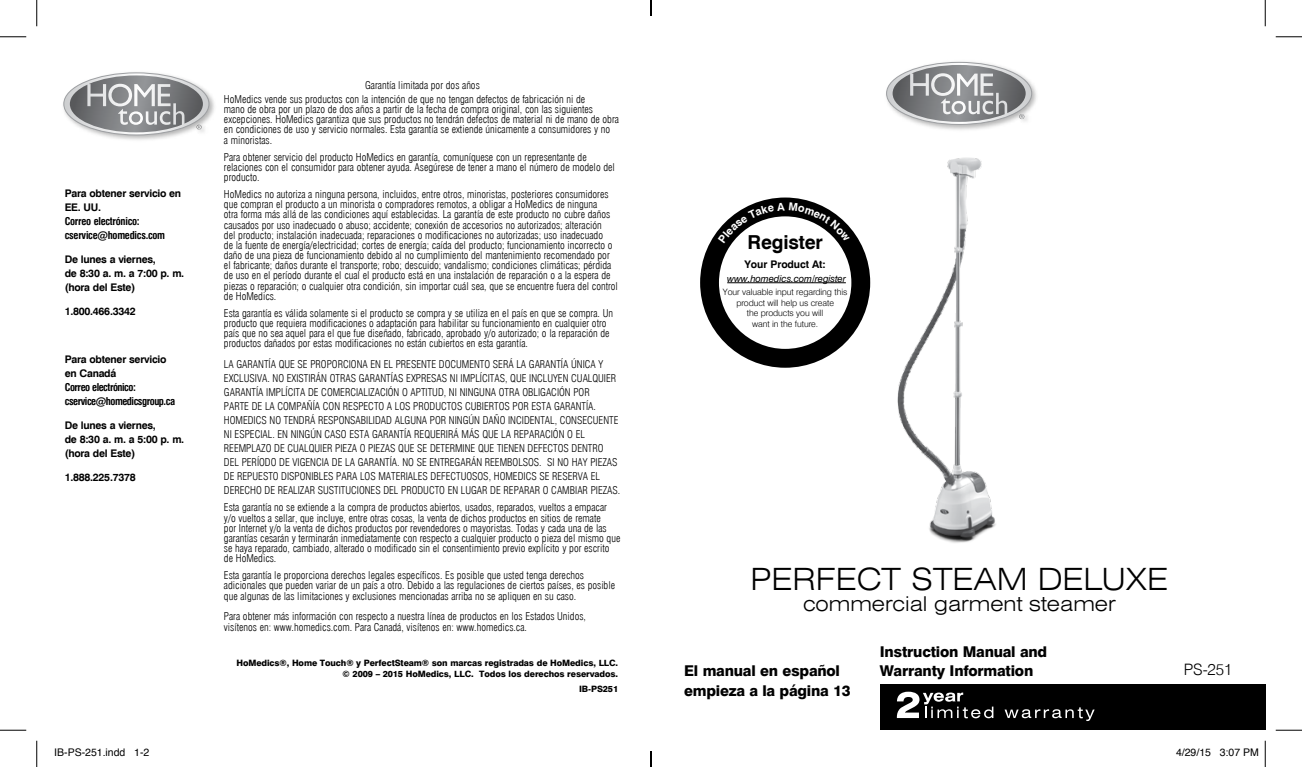
<style>
.page{position:relative;width:1302px;height:767px;background:#fff}
.page>*{position:absolute;margin:0;border:0;box-sizing:border-box;transform-origin:0 0}
.t1{font:300 expanded 30.62px "Swiss 721 BT";color:#000}
.t2{font:300 expanded 20.47px "Swiss 721 BT";color:#000}
.t3{font:700 19.25px "Swiss 721 BT";letter-spacing:-.01em;color:#000}
.t4{font:300 15.75px "Swiss 721 BT";color:#000}
.t5{font:800 14.88px "Swiss 721 BT";letter-spacing:-.015em;color:#000}
.t6{font:300 condensed 10.5px/10.2px "Swiss 721 BT";color:#000}
.t7{font:700 10.5px/14px "Swiss 721 BT";letter-spacing:-.025em;color:#000}
.t8{font:700 condensed 10.5px/14px "Swiss 721 BT";letter-spacing:-.045em;color:#000}
.t9{font:700 condensed 10.5px/14px "Swiss 721 BT";letter-spacing:-.025em;color:#000}
.t10{font:10.5px "Helvetica";color:#000}
.t11{font:italic 9.45px "Swiss 721 BT";letter-spacing:-.01em;color:#000}
.t12{font:800 8.75px/10.5px "Swiss 721 BT";letter-spacing:-.01em;color:#000;text-align:right}
.t13{font:300 8.75px/10.5px "Swiss 721 BT";letter-spacing:-.01em;color:#000;text-align:center}
</style>
<div class="page">
<div style="left:880px;top:684px;width:385px;height:46px;background:#000"></div>
<img style="left:886px;top:61px;width:151px;height:46px">
<svg style="left:887px;top:62px;width:145px;height:61px"></svg>
<img style="left:820px;top:123px;width:186px;height:420px">
<svg style="left:1005px;top:707px;width:90px;height:14px"></svg>
<svg style="left:897px;top:691px;width:96px;height:27px"></svg>
<div style="left:700px;top:197px;width:170px;height:171px;background:#000;border-radius:50%"></div>
<div style="left:719px;top:216px;width:132px;height:133px;background:#fff;border-radius:50%"></div>
<hr style="left:727px;top:282px;width:119px;height:1px;background:#000">
<img style="left:63px;top:72px;width:152px;height:68px">
<img style="left:192px;top:120px;width:18px;height:18px">
<svg style="left:64px;top:73px;width:145px;height:62px"></svg>
<svg style="left:0;top:36px;width:26px;height:1px"></svg>
<svg style="left:1276px;top:36px;width:26px;height:1px"></svg>
<svg style="left:0;top:729px;width:26px;height:1px"></svg>
<svg style="left:1276px;top:729px;width:26px;height:1px"></svg>
<svg style="left:36px;top:0;width:1px;height:26px"></svg>
<svg style="left:36px;top:740px;width:1px;height:26px"></svg>
<svg style="left:1265px;top:0;width:1px;height:26px"></svg>
<svg style="left:1265px;top:740px;width:1px;height:26px"></svg>
<svg style="left:650px;top:0;width:2px;height:16px"></svg>
<svg style="left:650px;top:751px;width:2px;height:15px"></svg>
<svg style="left:718px;top:202px;width:132px;height:41px"></svg>
<p class="t7" style="left:65px;top:186px;width:118px">Para obtener servicio en<br>EE. UU.</p>
<p class="t9" style="left:65px;top:214px;width:102px">Correo electrónico: cservice@homedics.com</p>
<p class="t7" style="left:65px;top:252px;width:121px">De lunes a viernes,<br>de 8:30 a. m. a 7:00 p. m. (hora del Este)</p>
<p class="t7" style="left:65px;top:304px;width:73px">1.800.466.3342</p>
<p class="t7" style="left:65px;top:352px;width:103px">Para obtener servicio en Canadá</p>
<p class="t8" style="left:65px;top:380px;width:112px">Correo electrónico: cservice@homedicsgroup.ca</p>
<p class="t7" style="left:65px;top:418px;width:121px">De lunes a viernes,<br>de 8:30 a. m. a 5:00 p. m. (hora del Este)</p>
<p class="t7" style="left:65px;top:470px;width:73px">1.888.225.7378</p>
<p class="t6" style="left:224px;top:78px;width:363px;line-height:14px;text-indent:141px">Garantía limitada por dos años<br>HoMedics vende sus productos con la intención de que no tengan defectos de fabricación ni de</p>
<p class="t6" style="left:224px;top:104px;width:397px">mano de obra por un plazo de dos años a partir de la fecha de compra original, con las siguientes excepciones. HoMedics garantiza que sus productos no tendrán defectos de material ni de mano de obra en condiciones de uso y servicio normales. Esta garantía se extiende únicamente a consumidores y no<br>a minoristas.</p>
<p class="t6" style="left:224px;top:152px;width:393px">Para obtener servicio del producto HoMedics en garantía, comuníquese con un representante de relaciones con el consumidor para obtener ayuda. Asegúrese de tener a mano el número de modelo del producto.</p>
<p class="t6" style="left:224px;top:189px;width:396px">HoMedics no autoriza a ninguna persona, incluidos, entre otros, minoristas, posteriores consumidores que compran el producto a un minorista o compradores remotos, a obligar a HoMedics de ninguna<br>otra forma más allá de las condiciones aquí establecidas. La garantía de este producto no cubre daños causados por uso inadecuado o abuso; accidente; conexión de accesorios no autorizados; alteración<br>del producto; instalación inadecuada; reparaciones o modificaciones no autorizadas; uso inadecuado<br>de la fuente de energía/electricidad; cortes de energía; caída del producto; funcionamiento incorrecto o daño de una pieza de funcionamiento debido al no cumplimiento del mantenimiento recomendado por el fabricante; daños durante el transporte; robo; descuido; vandalismo; condiciones climáticas; pérdida de uso en el período durante el cual el producto está en una instalación de reparación o a la espera de piezas o reparación; o cualquier otra condición, sin importar cuál sea, que se encuentre fuera del control de HoMedics.</p>
<p class="t6" style="left:224px;top:308px;width:391px">Esta garantía es válida solamente si el producto se compra y se utiliza en el país en que se compra. Un producto que requiera modificaciones o adaptación para habilitar su funcionamiento en cualquier otro país que no sea aquel para el que fue diseñado, fabricado, aprobado y/o autorizado; o la reparación de productos dañados por estas modificaciones no están cubiertos en esta garantía.</p>
<p class="t6" style="left:224px;top:357px;width:398px;line-height:14px">LA GARANTÍA QUE SE PROPORCIONA EN EL PRESENTE DOCUMENTO SERÁ LA GARANTÍA ÚNICA Y EXCLUSIVA. NO EXISTIRÁN OTRAS GARANTÍAS EXPRESAS NI IMPLÍCITAS, QUE INCLUYEN CUALQUIER GARANTÍA IMPLÍCITA DE COMERCIALIZACIÓN O APTITUD, NI NINGUNA OTRA OBLIGACIÓN POR<br>PARTE DE LA COMPAÑÍA CON RESPECTO A LOS PRODUCTOS CUBIERTOS POR ESTA GARANTÍA.<br>HOMEDICS NO TENDRÁ RESPONSABILIDAD ALGUNA POR NINGÚN DAÑO INCIDENTAL, CONSECUENTE NI ESPECIAL. EN NINGÚN CASO ESTA GARANTÍA REQUERIRÁ MÁS QUE LA REPARACIÓN O EL REEMPLAZO DE CUALQUIER PIEZA O PIEZAS QUE SE DETERMINE QUE TIENEN DEFECTOS DENTRO DEL PERÍODO DE VIGENCIA DE LA GARANTÍA. NO SE ENTREGARÁN REEMBOLSOS. SI NO HAY PIEZAS DE REPUESTO DISPONIBLES PARA LOS MATERIALES DEFECTUOSOS, HOMEDICS SE RESERVA EL DERECHO DE REALIZAR SUSTITUCIONES DEL PRODUCTO EN LUGAR DE REPARAR O CAMBIAR PIEZAS.</p>
<p class="t6" style="left:224px;top:502px;width:398px">Esta garantía no se extiende a la compra de productos abiertos, usados, reparados, vueltos a empacar y/o vueltos a sellar, que incluye, entre otras cosas, la venta de dichos productos en sitios de remate<br>por Internet y/o la venta de dichos productos por revendedores o mayoristas. Todas y cada una de las garantías cesarán y terminarán inmediatamente con respecto a cualquier producto o pieza del mismo que se haya reparado, cambiado, alterado o modificado sin el consentimiento previo explícito y por escrito de HoMedics.</p>
<p class="t6" style="left:224px;top:570px;width:393px">Esta garantía le proporciona derechos legales específicos. Es posible que usted tenga derechos adicionales que pueden variar de un país a otro. Debido a las regulaciones de ciertos países, es posible que algunas de las limitaciones y exclusiones mencionadas arriba no se apliquen en su caso.</p>
<p class="t6" style="left:224px;top:611px;width:364px">Para obtener más información con respecto a nuestra línea de productos en los Estados Unidos, visítenos en: www.homedics.com. Para Canadá, visítenos en: www.homedics.ca.</p>
<p class="t12" style="left:236px;top:657px;width:383px">HoMedics®, Home Touch® y PerfectSteam® son marcas registradas de HoMedics, LLC. © 2009 – 2015 HoMedics, LLC. Todos los derechos reservados.</p>
<p class="t12" style="left:579px;top:684px;width:41px">IB-PS251</p>
<h3 class="t3" style="left:748px;top:231px;width:77px">Register</h3>
<p class="t7" style="left:745px;top:257px;width:83px">Your Product At:</p>
<p class="t11" style="left:727px;top:273px;width:120px">www.homedics.com/register</p>
<p class="t13" style="left:723px;top:286px;width:126px">Your valuable input regarding this product will help us create<br>the products you will<br>want in the future.</p>
<h1 class="t1" style="left:750px;top:560px;width:419px">perfect steam deluxe</h1>
<h2 class="t2" style="left:803px;top:591px;width:314px">commercial garment steamer</h2>
<h3 class="t5" style="left:880px;top:642px;width:169px">Instruction Manual and</h3>
<h3 class="t5" style="left:684px;top:662px;width:157px">El manual en español</h3>
<h3 class="t5" style="left:880px;top:662px;width:155px">Warranty Information</h3>
<h3 class="t4" style="left:1184px;top:659px;width:50px">PS-251</h3>
<h3 class="t5" style="left:684px;top:681px;width:168px">empieza a la página 13</h3>
<p class="t10" style="left:54px;top:744px;width:97px">IB-PS-251.indd 1-2</p>
<p class="t10" style="left:1176px;top:744px;width:84px">4/29/15 3:07 PM</p>
</div>
